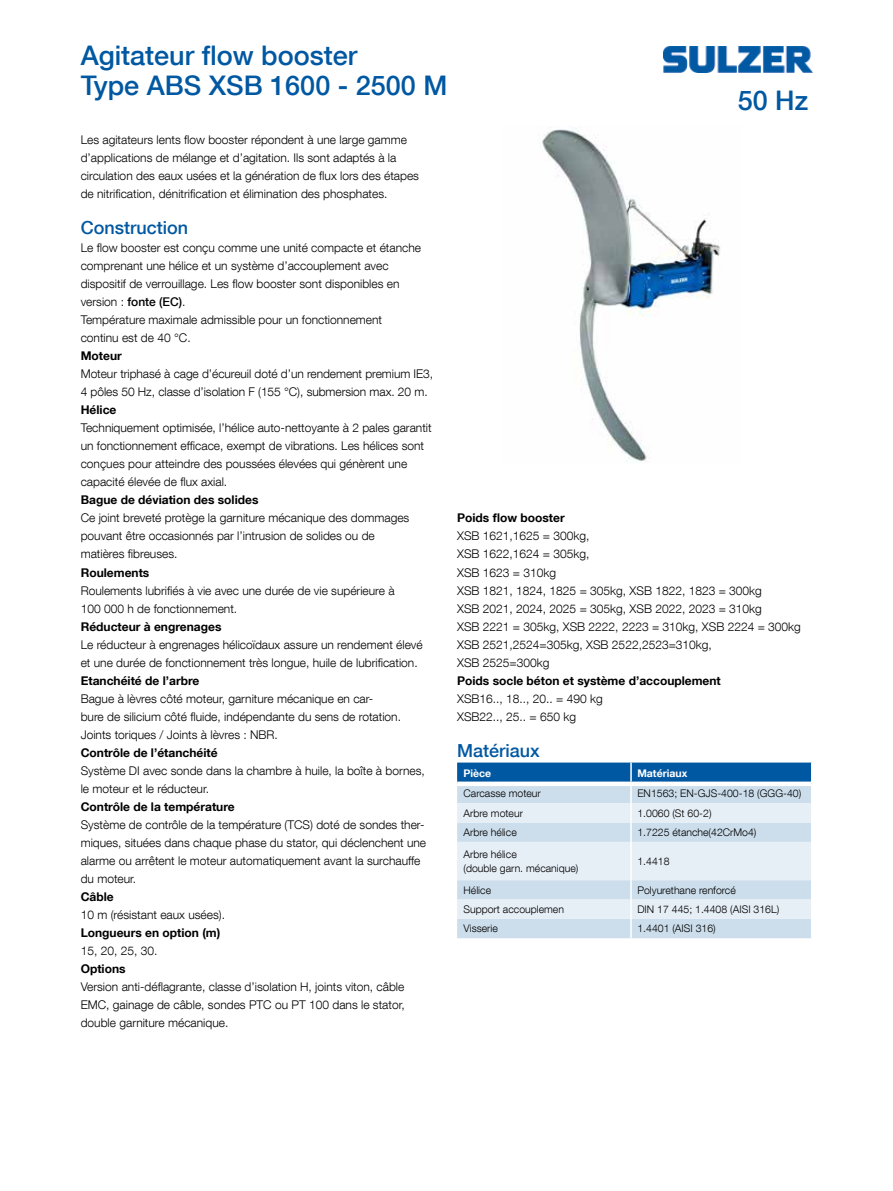
<style>
.page{position:relative;width:893px;height:1191px;background:#fff}
.page>*{position:absolute;margin:0;border:0;box-sizing:border-box;transform-origin:0 0}
.t1{font:500 27px/30px "Helvetica Neue LT Com";color:#0058a2}
.t2{font:500 18px "Helvetica Neue LT Com";color:#0058a2}
.t3{font:300 12px/18px "Helvetica Neue LT Com";color:#000}
.t4{font:700 12px "Helvetica Neue LT Com";color:#000}
.t5{font:300 10.5px/13.5px "Helvetica Neue LT Com";color:#000}
.t6{font:700 10.5px "Helvetica Neue LT Com";color:#fff}
.s1{font-weight:500}
</style>
<div class="page">
<img style="left:663px;top:46px;width:149px;height:26px">
<img style="left:539px;top:127px;width:181px;height:336px">
<svg style="left:457px;top:762px;width:355px;height:176px;background:#c3d7e9"></svg>
<h1 class="t1" style="left:81px;top:40px;width:368px">Agitateur flow booster<br>Type ABS XSB 1600 - 2500 M</h1>
<p class="t3" style="left:81px;top:131px;width:340px">Les agitateurs lents flow booster répondent à une large gamme d’applications de mélange et d’agitation. Ils sont adaptés à la circulation des eaux usées et la génération de flux lors des étapes de nitrification, dénitrification et élimination des phosphates.</p>
<h2 class="t2" style="left:81px;top:217px;width:109px">Construction</h2>
<p class="t3" style="left:81px;top:239px;width:342px">Le flow booster est conçu comme une unité compacte et étanche comprenant une hélice et un système d’accouplement avec dispositif de verrouillage. Les flow booster sont disponibles en version : <span class="s1">fonte (EC)</span>.<br>Température maximale admissible pour un fonctionnement continu est de 40 °C.</p>
<p class="t4" style="left:81px;top:348px;width:43px">Moteur</p>
<p class="t3" style="left:81px;top:365px;width:354px">Moteur triphasé à cage d’écureuil doté d’un rendement premium IE3,<br>4 pôles 50 Hz, classe d’isolation F (155 °C), submersion max. 20 m.</p>
<p class="t4" style="left:81px;top:402px;width:37px">Hélice</p>
<p class="t3" style="left:81px;top:419px;width:352px">Techniquement optimisée, l’hélice auto-nettoyante à 2 pales garantit un fonctionnement efficace, exempt de vibrations. Les hélices sont conçues pour atteindre des poussées élevées qui génèrent une capacité élevée de flux axial.</p>
<p class="t4" style="left:81px;top:492px;width:179px">Bague de déviation des solides</p>
<p class="t3" style="left:81px;top:509px;width:330px">Ce joint breveté protège la garniture mécanique des dommages pouvant être occasionnés par l’intrusion de solides ou de matières fibreuses.</p>
<p class="t4" style="left:81px;top:564px;width:70px">Roulements</p>
<p class="t3" style="left:81px;top:581px;width:315px">Roulements lubrifiés à vie avec une durée de vie supérieure à<br>100 000 h de fonctionnement.</p>
<p class="t4" style="left:81px;top:618px;width:142px">Réducteur à engrenages</p>
<p class="t3" style="left:81px;top:635px;width:343px">Le réducteur à engrenages hélicoïdaux assure un rendement élevé et une durée de fonctionnement très longue, huile de lubrification.</p>
<p class="t4" style="left:81px;top:672px;width:120px">Etanchéité de l’arbre</p>
<p class="t3" style="left:81px;top:689px;width:322px">Bague à lèvres côté moteur, garniture mécanique en car-<br>bure de silicium côté fluide, indépendante du sens de rotation.<br>Joints toriques / Joints à lèvres : NBR.</p>
<p class="t4" style="left:81px;top:744px;width:138px">Contrôle de l’étanchéité</p>
<p class="t3" style="left:81px;top:761px;width:346px">Système DI avec sonde dans la chambre à huile, la boîte à bornes, le moteur et le réducteur.</p>
<p class="t4" style="left:81px;top:798px;width:155px">Contrôle de la température</p>
<p class="t3" style="left:81px;top:815px;width:347px">Système de contrôle de la température (TCS) doté de sondes ther&shy;miques, situées dans chaque phase du stator, qui déclenchent une alarme ou arrêtent le moteur automatiquement avant la surchauffe du moteur.</p>
<p class="t4" style="left:81px;top:888px;width:35px">Câble</p>
<p class="t3" style="left:81px;top:905px;width:146px">10 m (résistant eaux usées).</p>
<p class="t4" style="left:81px;top:924px;width:141px">Longueurs en option (m)</p>
<p class="t3" style="left:81px;top:941px;width:78px">15, 20, 25, 30.</p>
<p class="t4" style="left:81px;top:960px;width:46px">Options</p>
<p class="t3" style="left:81px;top:977px;width:325px;text-align:justify">Version anti-déflagrante, classe d’isolation H, joints viton, câble EMC, gainage de câble, sondes PTC ou PT 100 dans le stator, double garniture mécanique.</p>
<h1 class="t1" style="left:738px;top:85px;width:72px">50 Hz</h1>
<p class="t4" style="left:457px;top:510px;width:109px">Poids flow booster</p>
<p class="t3" style="left:457px;top:527px;width:345px">XSB 1621,1625 = 300kg,<br>XSB 1622,1624 = 305kg,<br>XSB 1623 = 310kg<br>XSB 1821, 1824, 1825 = 305kg, XSB 1822, 1823 = 300kg<br>XSB 2021, 2024, 2025 = 305kg, XSB 2022, 2023 = 310kg<br>XSB 2221 = 305kg, XSB 2222, 2223 = 310kg, XSB 2224 = 300kg XSB 2521,2524=305kg, XSB 2522,2523=310kg,<br>XSB 2525=300kg</p>
<p class="t4" style="left:457px;top:672px;width:265px">Poids socle béton et système d’accouplement</p>
<p class="t3" style="left:457px;top:689px;width:147px">XSB16.., 18.., 20.. = 490 kg<br>XSB22.., 25.. = 650 kg</p>
<h2 class="t2" style="left:457px;top:739px;width:84px">Matériaux</h2>
<p class="t6" style="left:463px;top:766px;width:29px">Pièce</p>
<p class="t6" style="left:637px;top:766px;width:51px">Matériaux</p>
<p class="t5" style="left:463px;top:786px;width:79px">Carcasse moteur</p>
<p class="t5" style="left:637px;top:786px;width:165px">EN1563; EN-GJS-400-18 (GGG-40)</p>
<p class="t5" style="left:463px;top:806px;width:61px">Arbre moteur</p>
<p class="t5" style="left:637px;top:806px;width:76px">1.0060 (St 60-2)</p>
<p class="t5" style="left:463px;top:825px;width:55px">Arbre hélice</p>
<p class="t5" style="left:637px;top:825px;width:121px">1.7225 étanche(42CrMo4)</p>
<p class="t5" style="left:463px;top:847px;width:116px">Arbre hélice<br>(double garn. mécanique)</p>
<p class="t5" style="left:637px;top:854px;width:34px">1.4418</p>
<p class="t5" style="left:463px;top:883px;width:29px">Hélice</p>
<p class="t5" style="left:637px;top:883px;width:100px">Polyurethane renforcé</p>
<p class="t5" style="left:463px;top:902px;width:102px">Support accouplemen</p>
<p class="t5" style="left:637px;top:902px;width:143px">DIN 17 445; 1.4408 (AISI 316L)</p>
<p class="t5" style="left:463px;top:921px;width:36px">Visserie</p>
<p class="t5" style="left:637px;top:921px;width:80px">1.4401 (AISI 316)</p>
</div>
